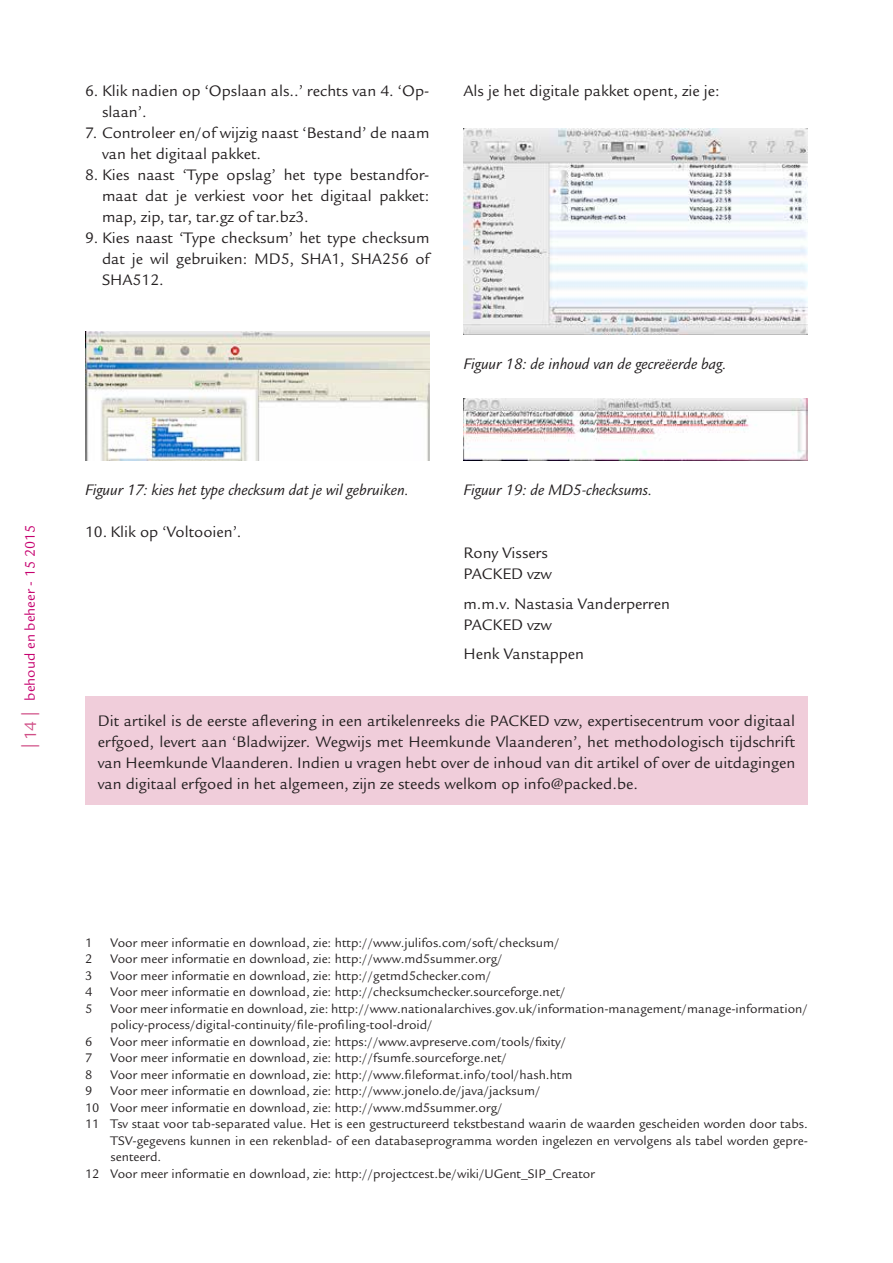
<style>
.page{position:relative;width:893px;height:1263px;background:#fff}
.page>*{position:absolute;margin:0;border:0;box-sizing:border-box;transform-origin:0 0}
.t1{font:16.5px/21px "Legacy Sans Std";color:#231f20}
.t2{font:italic 16.5px "Legacy Sans Std";color:#231f20}
.t3{font:15px "Legacy Sans Std";color:#c6006f}
.t4{font:13.5px/16.5px "Legacy Sans Std";color:#231f20}
.s1{font-family:"Myriad Pro";font-size:18px;color:#d04e86}
.s2{font-size:18px;color:#d04e86}
</style>
<div class="page">
<img style="left:85px;top:331px;width:344px;height:129px">
<img style="left:463px;top:129px;width:345px;height:205px">
<img style="left:463px;top:398px;width:345px;height:62px">
<div style="left:85px;top:696px;width:723px;height:109px;background:#f0cdda"></div>
<p class="t3" style="left:22px;top:748px;width:225px;rotate:-90deg"><span class="s1">|</span> <span class="s2">14</span> <span class="s1">|</span> behoud en beheer - 15 2015</p>
<p class="t1" style="left:102px;top:80px;width:329px;text-indent:-17px">6. Klik nadien op ‘Opslaan als..’ rechts van 4. ‘Op&shy;slaan’.</p>
<p class="t1" style="left:102px;top:122px;width:329px;text-indent:-17px">7. Controleer en/of wijzig naast ‘Bestand’ de naam van het digitaal pakket.</p>
<p class="t1" style="left:102px;top:164px;width:329px;text-align:justify;text-indent:-17px">8. Kies naast ‘Type opslag’ het type bestandfor&shy;maat dat je verkiest voor het digitaal pakket: map, zip, tar, tar.gz of tar.bz3.</p>
<p class="t1" style="left:102px;top:228px;width:329px;text-align:justify;text-indent:-17px">9. Kies naast ‘Type checksum’ het type checksum dat je wil gebruiken: MD5, SHA1, SHA256 of SHA512.</p>
<p class="t1" style="left:463px;top:80px;width:258px">Als je het digitale pakket opent, zie je:</p>
<p class="t2" style="left:463px;top:355px;width:265px">Figuur 18: de inhoud van de gecreëerde bag.</p>
<p class="t2" style="left:85px;top:481px;width:326px">Figuur 17: kies het type checksum dat je wil gebruiken.</p>
<p class="t1" style="left:85px;top:521px;width:158px">10. Klik op ‘Voltooien’.</p>
<p class="t2" style="left:463px;top:481px;width:190px">Figuur 19: de MD5-checksums.</p>
<p class="t1" style="left:463px;top:542px;width:90px">Rony Vissers<br>PACKED vzw</p>
<p class="t1" style="left:463px;top:593px;width:208px">m.m.v. Nastasia Vanderperren<br>PACKED vzw</p>
<p class="t1" style="left:463px;top:643px;width:122px">Henk Vanstappen</p>
<p class="t1" style="left:98px;top:710px;width:699px;text-align:justify">Dit artikel is de eerste aflevering in een artikelenreeks die PACKED vzw, expertisecentrum voor digitaal erfgoed, levert aan ‘Bladwijzer. Wegwijs met Heemkunde Vlaanderen’, het methodologisch tijdschrift van Heemkunde Vlaanderen. Indien u vragen hebt over de inhoud van dit artikel of over de uitdagingen van digitaal erfgoed in het algemeen, zijn ze steeds welkom op info@packed.be.</p>
<p class="t4" style="left:85px;top:934px;width:9px">1</p>
<p class="t4" style="left:111px;top:934px;width:450px">Voor meer informatie en download, zie: http://www.julifos.com/soft/checksum/</p>
<p class="t4" style="left:85px;top:951px;width:9px">2</p>
<p class="t4" style="left:111px;top:951px;width:394px">Voor meer informatie en download, zie: http://www.md5summer.org/</p>
<p class="t4" style="left:85px;top:967px;width:9px">3</p>
<p class="t4" style="left:111px;top:967px;width:382px">Voor meer informatie en download, zie: http://getmd5checker.com/</p>
<p class="t4" style="left:85px;top:984px;width:9px">4</p>
<p class="t4" style="left:111px;top:984px;width:457px">Voor meer informatie en download, zie: http://checksumchecker.sourceforge.net/</p>
<p class="t4" style="left:85px;top:1000px;width:9px">5</p>
<p class="t4" style="left:111px;top:1000px;width:699px">Voor meer informatie en download, zie: http://www.nationalarchives.gov.uk/information-management/manage-information/ policy-process/digital-continuity/file-profiling-tool-droid/</p>
<p class="t4" style="left:85px;top:1033px;width:9px">6</p>
<p class="t4" style="left:111px;top:1033px;width:457px">Voor meer informatie en download, zie: https://www.avpreserve.com/tools/fixity/</p>
<p class="t4" style="left:85px;top:1050px;width:9px">7</p>
<p class="t4" style="left:111px;top:1050px;width:398px">Voor meer informatie en download, zie: http://fsumfe.sourceforge.net/</p>
<p class="t4" style="left:85px;top:1066px;width:9px">8</p>
<p class="t4" style="left:111px;top:1066px;width:463px">Voor meer informatie en download, zie: http://www.fileformat.info/tool/hash.htm</p>
<p class="t4" style="left:85px;top:1083px;width:9px">9</p>
<p class="t4" style="left:111px;top:1083px;width:431px">Voor meer informatie en download, zie: http://www.jonelo.de/java/jacksum/</p>
<p class="t4" style="left:85px;top:1099px;width:419px">10 Voor meer informatie en download, zie: http://www.md5summer.org/</p>
<p class="t4" style="left:85px;top:1116px;width:724px">11 Tsv staat voor tab-separated value. Het is een gestructureerd tekstbestand waarin de waarden gescheiden worden door tabs.</p>
<p class="t4" style="left:111px;top:1132px;width:699px">TSV-gegevens kunnen in een rekenblad- of een databaseprogramma worden ingelezen en vervolgens als tabel worden gepre-</p>
<p class="t4" style="left:111px;top:1149px;width:52px">senteerd.</p>
<p class="t4" style="left:85px;top:1165px;width:511px">12 Voor meer informatie en download, zie: http://projectcest.be/wiki/UGent_SIP_Creator</p>
</div>
